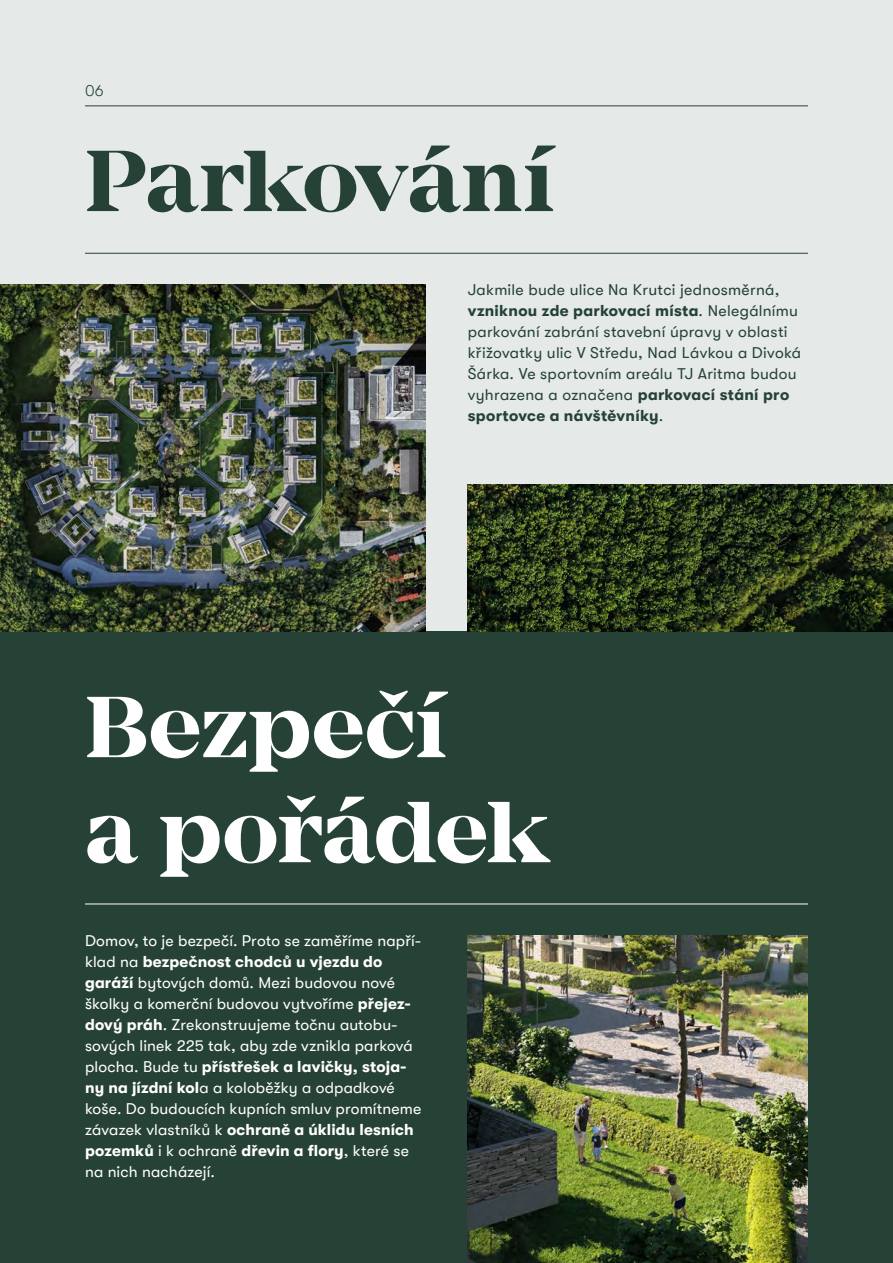
<style>
.page{position:relative;width:893px;height:1263px;background:#fff}
.page>*{position:absolute;margin:0;border:0;box-sizing:border-box;transform-origin:0 0}
.t1{font:700 90px/105px "Mirador";color:#fff}
.t2{font:700 90px "Mirador";letter-spacing:-.005em;color:#264236}
.t3{font:15.75px/21px "GT Walsheim";letter-spacing:.01em;color:#fff}
.t4{font:15.75px/21px "GT Walsheim";letter-spacing:.02em;color:#264236}
.t5{font:300 15.75px "GT Walsheim";color:#264236}
.s1{font-weight:700}
</style>
<div class="page">
<div style="left:0;top:0;width:893px;height:631px;background:#e5eae9"></div>
<div style="left:0;top:631px;width:893px;height:632px;background:#264236"></div>
<hr style="left:85px;top:106px;width:723px;height:1px;background:#264236">
<hr style="left:85px;top:253px;width:723px;height:1px;background:#264236">
<hr style="left:85px;top:904px;width:723px;height:1px;background:#fff">
<img style="left:468px;top:935px;width:340px;height:328px">
<img style="left:468px;top:484px;width:425px;height:147px">
<img style="left:0;top:284px;width:425px;height:347px">
<p class="t5" style="left:85px;top:81px;width:20px">06</p>
<h1 class="t2" style="left:85px;top:128px;width:471px">Parkování</h1>
<p class="t4" style="left:468px;top:279px;width:335px">Jakmile bude ulice Na Krutci jednosměrná, <span class="s1">vzniknou zde parkovací místa</span>. Nelegálnímu parkování zabrání stavební úpravy v oblasti křižovatky ulic V Středu, Nad Lávkou a Divoká Šárka. Ve sportovním areálu TJ Aritma budou vyhrazena a označena <span class="s1">parkovací stání pro sportovce a návštěvníky</span>.</p>
<h1 class="t1" style="left:85px;top:676px;width:466px">Bezpečí<br>a pořádek</h1>
<p class="t3" style="left:85px;top:930px;width:338px">Domov, to je bezpečí. Proto se zaměříme napří&shy;klad na <span class="s1">bezpečnost chodců u vjezdu do garáží</span> bytových domů. Mezi budovou nové školky a komerční budovou vytvoříme <span class="s1">přejez&shy;dový práh</span>. Zrekonstruujeme točnu autobu&shy;sových linek 225 tak, aby zde vznikla parková plocha. Bude tu <span class="s1">přístřešek a lavičky, stoja&shy;ny na jízdní kol</span>a a koloběžky a odpadkové koše. Do budoucích kupních smluv promítneme závazek vlastníků k <span class="s1">ochraně a úklidu lesních pozemků</span> i k ochraně <span class="s1">dřevin a flory</span>, které se na nich nacházejí.</p>
</div>
